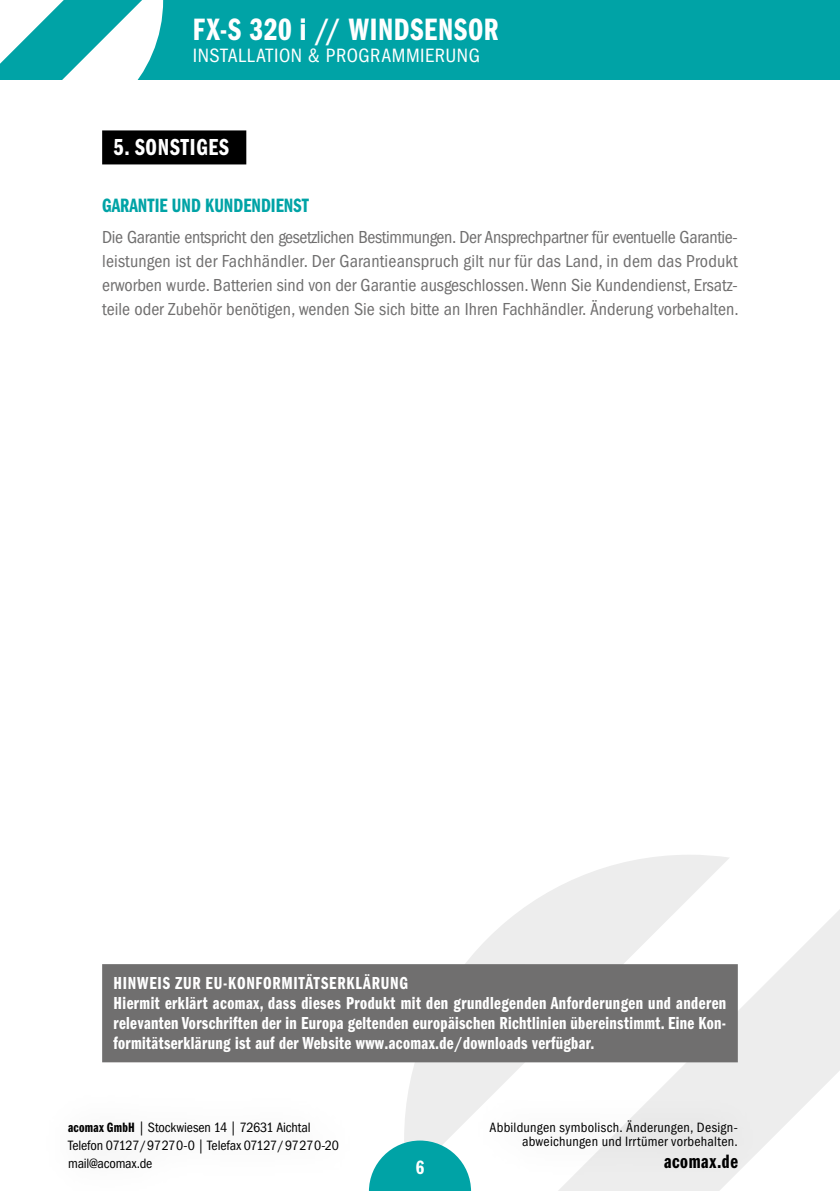
<style>
.page{position:relative;width:840px;height:1191px;background:#fff}
.page>*{position:absolute;margin:0;border:0;box-sizing:border-box;transform-origin:0 0}
.bold{font:32px "Franklin Gothic LT Demi Cmpr";letter-spacing:.02em;color:#fff}
.t1{font:24px "Franklin Gothic LT Demi Cmpr";letter-spacing:.03em;color:#fff}
.bold-2{font:condensed 20px "Franklin Gothic LT";letter-spacing:.025em;color:#fff}
.content{font:20px "Franklin Gothic LT Demi Cmpr";color:#00a3a6}
.bold-3{font:20px "Franklin Gothic LT Demi Cmpr";letter-spacing:.03em;color:#000}
.Fließtext_rot_bld_8_10{font:20px "Franklin Gothic LT Demi Cmpr";color:#fff}
.t2{font:condensed 18px/24px "Franklin Gothic LT";color:#706f6f;text-align:justify}
.Fließtext_rot_bld_8_10-2{font:18px/20px "Franklin Gothic LT Demi Cmpr";letter-spacing:.02em;color:#fff;text-align:justify}
.Fließtext_rot_bld_8_10-3{font:18px "Franklin Gothic LT Demi Cmpr";letter-spacing:.04em;color:#fff}
.Subheads_10_14_Bld_rot{font:condensed 14px/14px "Franklin Gothic LT";letter-spacing:.015em;color:#000;text-align:right}
.Subheads_10_14_Bld_rot-2{font:condensed 14px "Franklin Gothic LT";letter-spacing:-.025em;color:#000}
.Subheads_10_14_Bld_rot-3{font:condensed 14px "Franklin Gothic LT";letter-spacing:-.01em;color:#000}
.Subheads_10_14_Bld_rot-4{font:condensed 14px "Franklin Gothic LT";letter-spacing:-.015em;color:#000}
.s1{font-family:"Franklin Gothic LT Demi Cmpr";font-stretch:normal}
</style>
<div class="page">
<div style="left:0;top:0;width:839px;height:79px;background:#00a3a6"></div>
<svg style="left:0;top:0;width:163px;height:80px"></svg>
<svg style="left:404px;top:855px;width:325px;height:285px"></svg>
<svg style="left:451px;top:902px;width:388px;height:289px;fill:#ededed"></svg>
<svg style="left:648px;top:1099px;width:191px;height:92px"></svg>
<svg style="left:372px;top:1140px;width:99px;height:51px;background:#25b0b2"></svg>
<div style="left:102px;top:130px;width:144px;height:34px;background:#000"></div>
<div style="left:455px;top:1086px;width:314px;height:99px;background:#000;opacity:.2"></div>
<div style="left:102px;top:964px;width:635px;height:98px;background:#706f6f"></div>
<p class="bold" style="left:193px;top:12px;width:307px">FX-S 320 i // WINDSENSOR</p>
<p class="bold-2" style="left:193px;top:45px;width:288px">INSTALLATION &amp; PROGRAMMIERUNG</p>
<h1 class="t1" style="left:113px;top:134px;width:117px">5. SONSTIGES</h1>
<p class="content" style="left:102px;top:194px;width:208px">GARANTIE UND KUNDENDIENST</p>
<h1 class="t2" style="left:102px;top:225px;width:637px">Die Garantie entspricht den gesetzlichen Bestimmungen. Der Ansprechpartner für eventuelle Garantie&shy;leistungen ist der Fachhändler. Der Garantieanspruch gilt nur für das Land, in dem das Produkt erworben wurde. Batterien sind von der Garantie ausgeschlossen. Wenn Sie Kundendienst, Ersatz&shy;teile oder Zubehör benötigen, wenden Sie sich bitte an Ihren Fachhändler. Änderung vorbehalten.</h1>
<p class="Fließtext_rot_bld_8_10-3" style="left:113px;top:973px;width:296px">HINWEIS ZUR EU-KONFORMITÄTSERKLÄRUNG</p>
<p class="Fließtext_rot_bld_8_10-2" style="left:113px;top:993px;width:614px">Hiermit erklärt acomax, dass dieses Produkt mit den grundlegenden Anforderungen und anderen relevanten Vorschriften der in Europa geltenden europäischen Richtlinien übereinstimmt. Eine Kon&shy;formitätserklärung ist auf der Website www.acomax.de/downloads verfügbar.</p>
<p class="Subheads_10_14_Bld_rot" style="left:489px;top:1120px;width:250px">Abbildungen symbolisch. Änderungen, Design&shy;abweichungen und Irrtümer vorbehalten.</p>
<p class="Subheads_10_14_Bld_rot-3" style="left:68px;top:1119px;width:244px"><span class="s1">acomax GmbH</span> | Stockwiesen 14 | 72631 Aichtal</p>
<p class="Subheads_10_14_Bld_rot-2" style="left:68px;top:1137px;width:272px">Telefon 07127/97270-0 | Telefax 07127/97270-20</p>
<p class="Subheads_10_14_Bld_rot-4" style="left:68px;top:1155px;width:86px">mail@acomax.de</p>
<p class="bold-3" style="left:663px;top:1150px;width:75px">acomax.de</p>
<p class="Fließtext_rot_bld_8_10" style="left:415px;top:1156px;width:10px">6</p>
</div>
